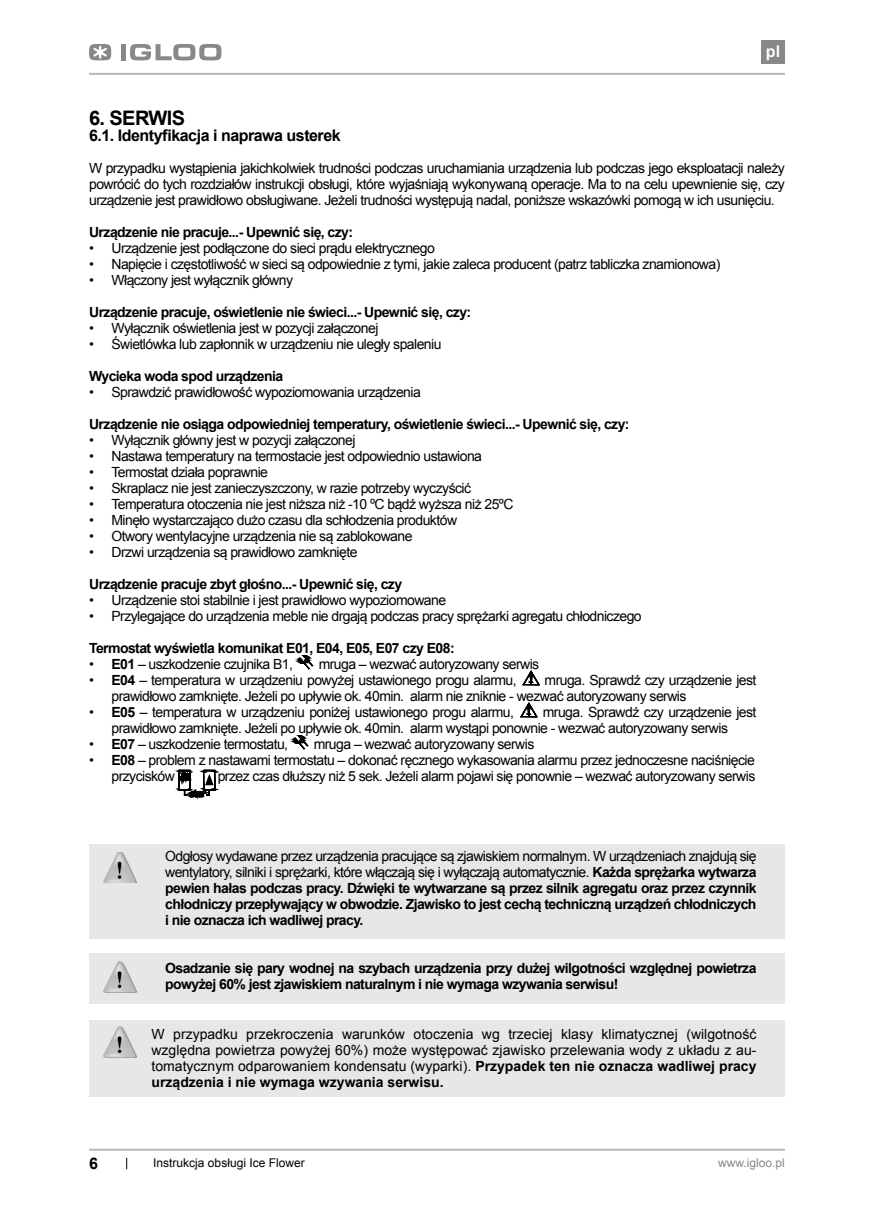
<style>
.page{position:relative;width:874px;height:1225px;background:#fff}
.page>*{position:absolute;margin:0;border:0;box-sizing:border-box;transform-origin:0 0}
.t1{font:700 20px "Arial";letter-spacing:-.03em;color:#000}
.t2{font:700 16px "Arial";letter-spacing:-.03em;color:#000}
.t3{font:700 16px "Arial";color:#fff}
.t4{font:14px/16px "Arial";letter-spacing:-.04em;color:#000}
.t5{font:700 14px/16px "Arial";letter-spacing:-.04em;color:#000;text-align:justify}
.t6{font:12px "Arial";color:#000}
.t7{font:12px "Arial";color:#888}
.s1{font-weight:700}
.s2{font-weight:400}
</style>
<div class="page">
<hr style="left:89px;top:73px;width:695px;height:2px;background:#b8b8b8">
<hr style="left:89px;top:1148px;width:695px;height:2px;background:#b8b8b8">
<div style="left:760px;top:40px;width:24px;height:23px;background:#888"></div>
<svg style="left:126px;top:1157px;width:1px;height:12px"></svg>
<svg style="left:89px;top:44px;width:22px;height:17px"></svg>
<div style="left:121px;top:44px;width:5px;height:16px;background:#888"></div>
<svg style="left:130px;top:44px;width:91px;height:17px"></svg>
<div style="left:89px;top:843px;width:695px;height:95px;background:#e7e7e7"></div>
<div style="left:89px;top:953px;width:695px;height:51px;background:#e7e7e7"></div>
<img style="left:104px;top:852px;width:32px;height:31px">
<img style="left:104px;top:961px;width:32px;height:31px">
<svg style="left:298px;top:654px;width:15px;height:16px"></svg>
<svg style="left:522px;top:670px;width:18px;height:16px"></svg>
<svg style="left:520px;top:702px;width:17px;height:16px"></svg>
<svg style="left:293px;top:735px;width:15px;height:15px"></svg>
<svg style="left:178px;top:769px;width:37px;height:29px"></svg>
<div style="left:89px;top:1020px;width:695px;height:77px;background:#e7e7e7"></div>
<img style="left:104px;top:1026px;width:32px;height:31px">
<p class="t3" style="left:765px;top:42px;width:16px">pl</p>
<h1 class="t1" style="left:89px;top:107px;width:97px">6. SERWIS</h1>
<p class="t2" style="left:89px;top:126px;width:253px">6.1. Identyfikacja i naprawa usterek</p>
<p class="t4" style="left:89px;top:160px;width:697px;text-align:justify">W przypadku wystąpienia jakichkolwiek trudności podczas uruchamiania urządzenia lub podczas jego eksploatacji należy powrócić do tych rozdziałów instrukcji obsługi, które wyjaśniają wykonywaną operacje. Ma to na celu upewnienie się, czy urządzenie jest prawidłowo obsługiwane. Jeżeli trudności występują nadal, poniższe wskazówki pomogą w ich usunięciu.</p>
<p class="t5" style="left:89px;top:224px;width:265px">Urządzenie nie pracuje...- Upewnić się, czy:</p>
<p class="t4" style="left:89px;top:240px;width:347px">• Urządzenie jest podłączone do sieci prądu elektrycznego</p>
<p class="t4" style="left:89px;top:256px;width:632px">• Napięcie i częstotliwość w sieci są odpowiednie z tymi, jakie zaleca producent (patrz tabliczka znamionowa)</p>
<p class="t4" style="left:89px;top:272px;width:205px">• Włączony jest wyłącznik główny</p>
<p class="t5" style="left:89px;top:304px;width:383px">Urządzenie pracuje, oświetlenie nie świeci...- Upewnić się, czy:</p>
<p class="t4" style="left:89px;top:320px;width:291px">• Wyłącznik oświetlenia jest w pozycji załączonej</p>
<p class="t4" style="left:89px;top:336px;width:354px">• Świetlówka lub zapłonnik w urządzeniu nie uległy spaleniu</p>
<p class="t5" style="left:89px;top:368px;width:195px">Wycieka woda spod urządzenia</p>
<p class="t4" style="left:89px;top:384px;width:333px">• Sprawdzić prawidłowość wypoziomowania urządzenia</p>
<p class="t5" style="left:89px;top:416px;width:541px">Urządzenie nie osiąga odpowiedniej temperatury, oświetlenie świeci...- Upewnić się, czy:</p>
<p class="t4" style="left:89px;top:432px;width:268px">• Wyłącznik główny jest w pozycji załączonej</p>
<p class="t4" style="left:89px;top:448px;width:394px">• Nastawa temperatury na termostacie jest odpowiednio ustawiona</p>
<p class="t4" style="left:89px;top:464px;width:180px">• Termostat działa poprawnie</p>
<p class="t4" style="left:89px;top:480px;width:383px">• Skraplacz nie jest zanieczyszczony, w razie potrzeby wyczyścić</p>
<p class="t4" style="left:89px;top:496px;width:426px">• Temperatura otoczenia nie jest niższa niż -10 ºC bądź wyższa niż 25ºC</p>
<p class="t4" style="left:89px;top:512px;width:369px">• Minęło wystarczająco dużo czasu dla schłodzenia produktów</p>
<p class="t4" style="left:89px;top:528px;width:325px">• Otwory wentylacyjne urządzenia nie są zablokowane</p>
<p class="t4" style="left:89px;top:544px;width:270px">• Drzwi urządzenia są prawidłowo zamknięte</p>
<p class="t5" style="left:89px;top:576px;width:314px">Urządzenie pracuje zbyt głośno...- Upewnić się, czy</p>
<p class="t4" style="left:89px;top:592px;width:358px">• Urządzenie stoi stabilnie i jest prawidłowo wypoziomowane</p>
<p class="t4" style="left:89px;top:608px;width:554px">• Przylegające do urządzenia meble nie drgają podczas pracy sprężarki agregatu chłodniczego</p>
<p class="t5" style="left:89px;top:640px;width:367px">Termostat wyświetla komunikat E01, E04, E05, E07 czy E08:</p>
<p class="t4" style="left:89px;top:656px;width:205px">• <span class="s1">E01</span> – uszkodzenie czujnika B1,</p>
<p class="t4" style="left:318px;top:656px;width:222px">mruga – wezwać autoryzowany serwis</p>
<p class="t4" style="left:89px;top:672px;width:429px">• <span class="s1">E04</span> – temperatura w urządzeniu powyżej ustawionego progu alarmu,</p>
<p class="t4" style="left:111px;top:672px;width:646px;text-indent:433px">mruga. Sprawdź czy urządzenie jest prawidłowo zamknięte. Jeżeli po upływie ok. 40min. alarm nie zniknie - wezwać autoryzowany serwis</p>
<p class="t4" style="left:89px;top:704px;width:426px">• <span class="s1">E05</span> – temperatura w urządzeniu poniżej ustawionego progu alarmu,</p>
<p class="t4" style="left:111px;top:704px;width:646px;text-indent:431px">mruga. Sprawdź czy urządzenie jest prawidłowo zamknięte. Jeżeli po upływie ok. 40min. alarm wystąpi ponownie - wezwać autoryzowany serwis</p>
<p class="t4" style="left:89px;top:736px;width:200px">• <span class="s1">E07</span> – uszkodzenie termostatu,</p>
<p class="t4" style="left:313px;top:736px;width:222px">mruga – wezwać autoryzowany serwis</p>
<p class="t4" style="left:111px;top:752px;width:644px;text-indent:-22px">• <span class="s1">E08</span> – problem z nastawami termostatu – dokonać ręcznego wykasowania alarmu przez jednoczesne naciśnięcie przycisków</p>
<p class="t4" style="left:218px;top:768px;width:539px">przez czas dłuższy niż 5 sek. Jeżeli alarm pojawi się ponownie – wezwać autoryzowany serwis</p>
<p class="t2" style="left:89px;top:1154px;width:10px">6</p>
<p class="t5" style="left:165px;top:848px;width:592px"><span class="s2">Odgłosy wydawane przez urządzenia pracujące są zjawiskiem normalnym. W urządzeniach znajdują się wentylatory, silniki i sprężarki, które włączają się i wyłączają automatycznie.</span> Każda sprężarka wytwarza pewien hałas podczas pracy. Dźwięki te wytwarzane są przez silnik agregatu oraz przez czynnik chłodniczy przepływający w obwodzie. Zjawisko to jest cechą techniczną urządzeń chłodniczych i nie oznacza ich wadliwej pracy.</p>
<p class="t5" style="left:165px;top:960px;width:592px">Osadzanie się pary wodnej na szybach urządzenia przy dużej wilgotności względnej powietrza powyżej 60% jest zjawiskiem naturalnym i nie wymaga wzywania serwisu!</p>
<p class="t4" style="left:151px;top:1025px;width:606px;text-align:justify">W przypadku przekroczenia warunków otoczenia wg trzeciej klasy klimatycznej (wilgotność względna powietrza powyżej 60%) może występować zjawisko przelewania wody z układu z au&shy;tomatycznym odparowaniem kondensatu (wyparki). <span class="s1">Przypadek ten nie oznacza wadliwej pracy urządzenia i nie wymaga wzywania serwisu.</span></p>
<p class="t6" style="left:153px;top:1156px;width:153px">Instrukcja obsługi Ice Flower</p>
<p class="t7" style="left:717px;top:1156px;width:68px">www.igloo.pl</p>
</div>
